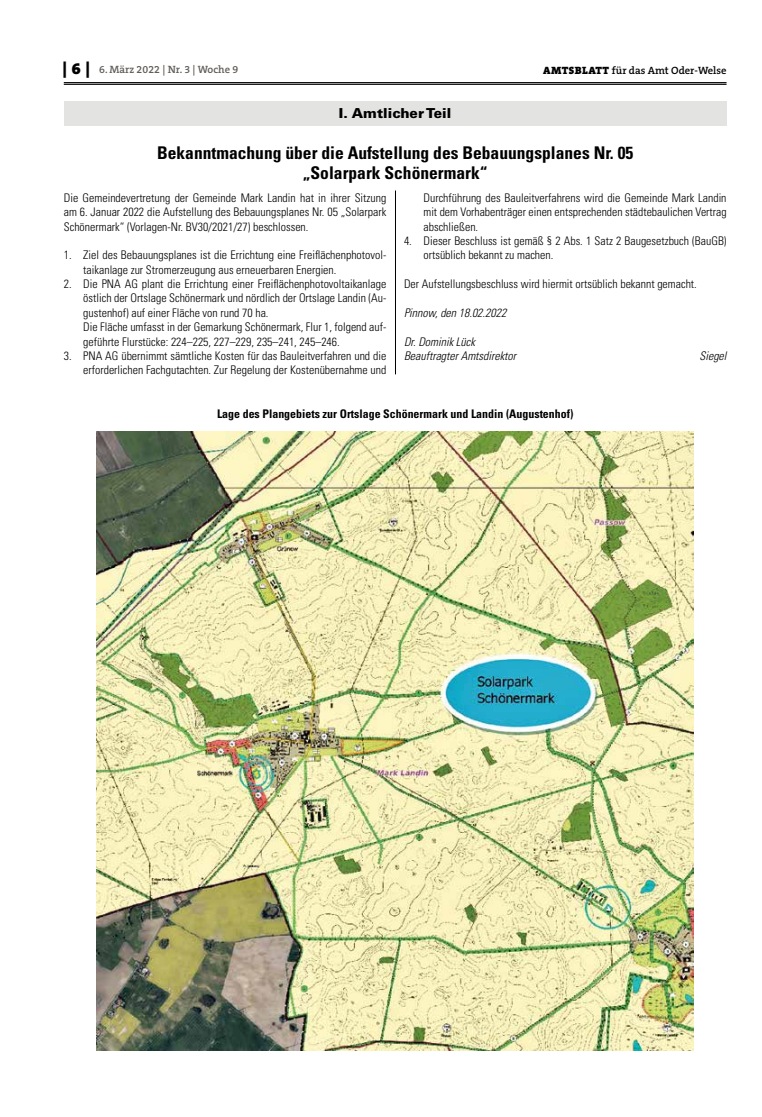
<style>
.page{position:relative;width:762px;height:1117px;background:#fff}
.page>*{position:absolute;margin:0;border:0;box-sizing:border-box;transform-origin:0 0}
.t1{font:700 condensed 17.5px/20px "Univers";color:#000;text-align:center}
.t2{font:900 13.75px "Univers";letter-spacing:.005em;color:#000}
.t3{font:300 condensed 11.88px/14.4px "Univers";color:#000}
.t4{font:italic 300 condensed 11.88px/14.4px "Univers";color:#000}
.t5{font:700 condensed 11.88px "Univers";color:#000}
.t6{font:600 10.62px "The Serif B W6";color:#000}
.t7{font:600 10.62px "The Serif B W6";color:#615c58}
.s1{font-family:"The Serif B W9";font-weight:900;font-size:16.25px;color:#000}
.s2{font-family:"The Serif B W9";font-weight:900}
</style>
<div class="page">
<hr style="left:64px;top:82px;width:662px;height:1px;background:#000">
<hr style="left:64px;top:84px;width:662px;height:1px;background:#000">
<div style="left:64px;top:101px;width:662px;height:25px;background:#e3e3e2"></div>
<img style="left:97px;top:432px;width:596px;height:618px">
<hr style="left:395px;top:190px;width:1px;height:184px;background:#000">
<p class="t7" style="left:63px;top:63px;width:177px"><span class="s1">| 6 |</span> 6. März 2022 | Nr. 3 | Woche 9</p>
<p class="t6" style="left:543px;top:63px;width:185px"><span class="s2">AMTSBLATT</span> für das Amt Oder-Welse</p>
<p class="t2" style="left:339px;top:104px;width:114px">I. Amtlicher Teil</p>
<h1 class="t1" style="left:157px;top:142px;width:478px">Bekanntmachung über die Aufstellung des Bebauungsplanes Nr. 05 „Solarpark Schönermark“</h1>
<p class="t3" style="left:64px;top:190px;width:324px;text-align:justify">Die Gemeindevertretung der Gemeinde Mark Landin hat in ihrer Sitzung am 6. Januar 2022 die Aufstellung des Bebauungsplanes Nr. 05 „Solarpark Schönermark“ (Vorlagen-Nr. BV30/2021/27) beschlossen.</p>
<p class="t3" style="left:83px;top:248px;width:304px;text-indent:-19px">1. Ziel des Bebauungsplanes ist die Errichtung eine Freiflächenphotovol&shy;taikanlage zur Stromerzeugung aus erneuerbaren Energien.</p>
<p class="t3" style="left:83px;top:277px;width:305px;text-indent:-19px">2. Die PNA AG plant die Errichtung einer Freiflächenphotovoltaikanlage östlich der Ortslage Schönermark und nördlich der Ortslage Landin (Au&shy;gustenhof) auf einer Fläche von rund 70 ha.<br>Die Fläche umfasst in der Gemarkung Schönermark, Flur 1, folgend auf&shy;geführte Flurstücke: 224–225, 227–229, 235–241, 245–246.</p>
<p class="t3" style="left:64px;top:348px;width:324px;text-align:right">3. PNA AG übernimmt sämtliche Kosten für das Bauleitverfahren und die erforderlichen Fachgutachten. Zur Regelung der Kostenübernahme und</p>
<p class="t3" style="left:423px;top:190px;width:304px;text-align:justify">Durchführung des Bauleitverfahrens wird die Gemeinde Mark Landin mit dem Vorhabenträger einen entsprechenden städtebaulichen Vertrag abschließen.</p>
<p class="t3" style="left:423px;top:233px;width:305px;text-indent:-19px">4. Dieser Beschluss ist gemäß § 2 Abs. 1 Satz 2 Baugesetzbuch (BauGB) ortsüblich bekannt zu machen.</p>
<p class="t3" style="left:404px;top:277px;width:294px">Der Aufstellungsbeschluss wird hiermit ortsüblich bekannt gemacht.</p>
<p class="t4" style="left:404px;top:305px;width:104px">Pinnow, den 18.02.2022</p>
<p class="t4" style="left:404px;top:334px;width:114px">Dr. Dominik Lück<br>Beauftragter Amtsdirektor</p>
<p class="t4" style="left:699px;top:348px;width:29px">Siegel</p>
<p class="t5" style="left:217px;top:406px;width:358px">Lage des Plangebiets zur Ortslage Schönermark und Landin (Augustenhof)</p>
</div>
